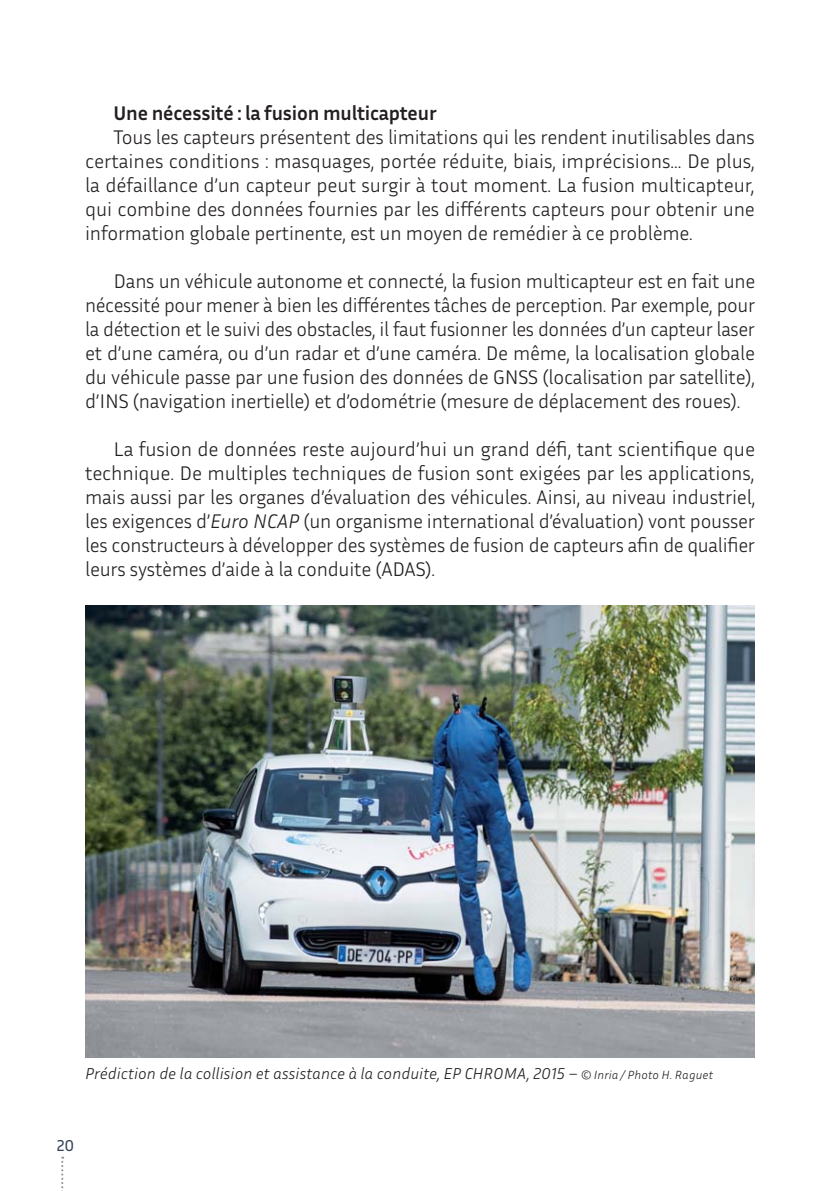
<style>
.page{position:relative;width:840px;height:1191px;background:#fff}
.page>*{position:absolute;margin:0;border:0;box-sizing:border-box;transform-origin:0 0}
.t1{font:300 20px/24px "Inria Sans";letter-spacing:-.01em;color:#231f20;text-align:justify}
.t2{font:700 20px "Inria Sans";letter-spacing:-.01em;color:#231f20}
.t3{font:italic 300 16px "Inria Sans";letter-spacing:.005em;color:#231f20}
.t4{font:16px "Inria Sans";color:#324156}
.s1{font-style:italic}
.s2{font-size:12px}
</style>
<div class="page">
<svg style="left:61px;top:1156px;width:2px;height:35px"></svg>
<img style="left:85px;top:605px;width:669px;height:452px">
<p class="t2" style="left:113px;top:103px;width:324px">Une nécessité : la fusion multicapteur</p>
<p class="t1" style="left:85px;top:126px;width:671px;text-indent:28px">Tous les capteurs présentent des limitations qui les rendent inutilisables dans certaines conditions : masquages, portée réduite, biais, imprécisions... De plus, la défaillance d’un capteur peut surgir à tout moment. La fusion multicapteur, qui combine des données fournies par les différents capteurs pour obtenir une information globale pertinente, est un moyen de remédier à ce problème.</p>
<p class="t1" style="left:85px;top:270px;width:671px;text-indent:28px">Dans un véhicule autonome et connecté, la fusion multicapteur est en fait une nécessité pour mener à bien les différentes tâches de perception. Par exemple, pour la détection et le suivi des obstacles, il faut fusionner les données d’un capteur laser et d’une caméra, ou d’un radar et d’une caméra. De même, la localisation globale du véhicule passe par une fusion des données de GNSS (localisation par satellite), d’INS (navigation inertielle) et d’odométrie (mesure de déplacement des roues).</p>
<p class="t1" style="left:85px;top:438px;width:671px;text-indent:28px">La fusion de données reste aujourd’hui un grand défi, tant scientifique que technique. De multiples techniques de fusion sont exigées par les applications, mais aussi par les organes d’évaluation des véhicules. Ainsi, au niveau industriel, les exigences d’<span class="s1">Euro NCAP</span> (un organisme international d’évaluation) vont pousser les constructeurs à développer des systèmes de fusion de capteurs afin de qualifier leurs systèmes d’aide à la conduite (ADAS).</p>
<p class="t3" style="left:85px;top:1066px;width:629px">Prédiction de la collision et assistance à la conduite, EP CHROMA, 2015 – <span class="s2">© Inria / Photo H. Raguet</span></p>
<p class="t4" style="left:57px;top:1138px;width:19px">20</p>
</div>
